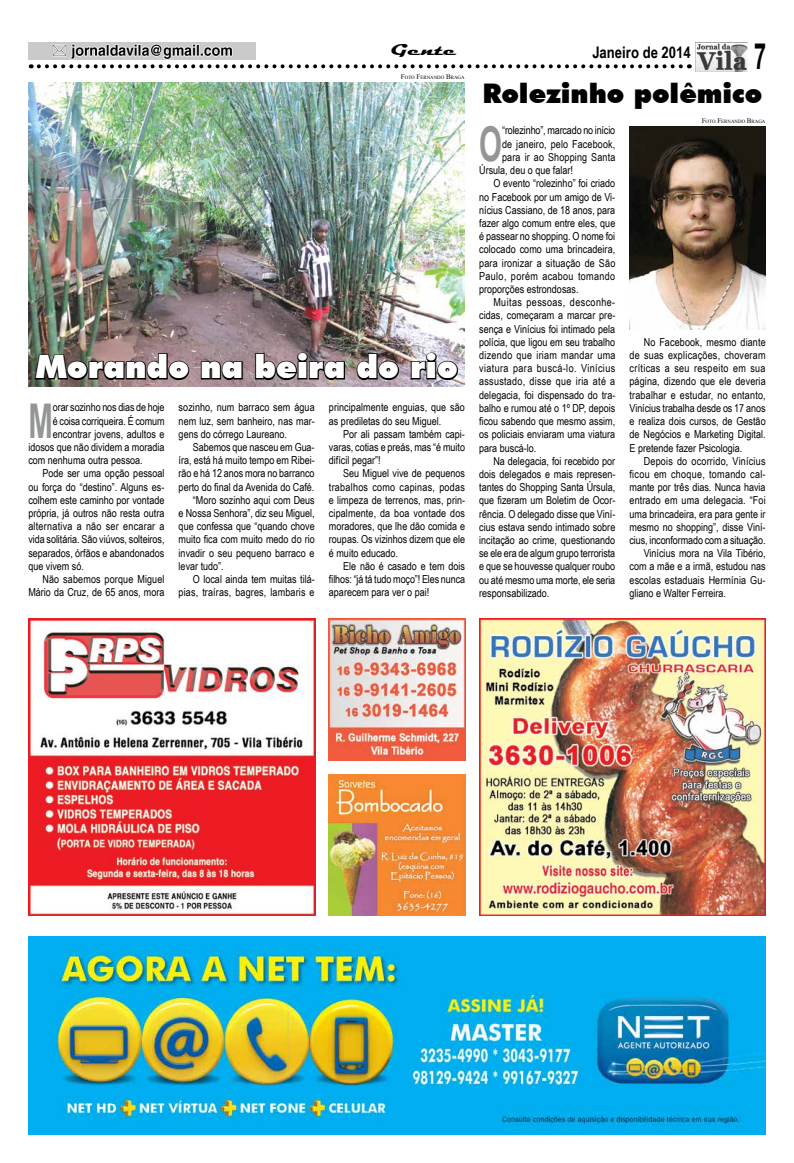
<style>
.page{position:relative;width:794px;height:1163px;background:#fff}
.page>*{position:absolute;margin:0;border:0;box-sizing:border-box;transform-origin:0 0}
.t1{font:700 47.9px "Arial Narrow";color:#939597;scale:.75 1}
.t2{font:700 condensed 35.4px "Helvetica";color:#000;scale:.7 1}
.t3{font:900 32px "Futura BT";color:#fff}
.t4{font:900 27px "Futura BT";color:#000}
.t5{font:700 16px "Arial Narrow";color:#000}
.t6{font:700 16px "Magneto";color:#000;scale:1.3 1}
.t7{font:11px/13.2px "Arial Narrow";color:#000;text-align:justify}
.t8{font:11px "Arial Narrow";letter-spacing:.025em;color:#000}
.t9{font:11px "Arial Narrow";letter-spacing:.035em;color:#000}
.t10{font:11px "Arial Narrow";letter-spacing:.02em;color:#000}
.t11{font:11px "Arial Narrow";letter-spacing:.03em;color:#000}
.t12{font:4.9px "Times New Roman";color:#000}
.s1{font-size:7px}
</style>
<div class="page">
<img style="left:696px;top:43px;width:52px;height:28px">
<svg style="left:31px;top:42px;width:650px;height:26px"></svg>
<img style="left:28px;top:936px;width:737px;height:198px">
<img style="left:479px;top:618px;width:286px;height:297px">
<img style="left:29px;top:618px;width:286px;height:297px">
<img style="left:329px;top:774px;width:136px;height:141px">
<img style="left:28px;top:82px;width:437px;height:304px">
<img style="left:629px;top:126px;width:136px;height:204px">
<img style="left:329px;top:618px;width:136px;height:142px">
<img style="left:33px;top:337px;width:158px;height:44px">
<svg style="left:200px;top:359px;width:44px;height:22px"></svg>
<svg style="left:254px;top:351px;width:92px;height:30px"></svg>
<svg style="left:355px;top:352px;width:45px;height:29px"></svg>
<svg style="left:410px;top:351px;width:49px;height:30px"></svg>
<h3 class="t6" style="left:390px;top:41px;width:52px">Gente</h3>
<p class="t12" style="left:401px;top:74px;width:65px"><span class="s1">F</span>OTO <span class="s1">F</span>ERNANDO <span class="s1">B</span>RAGA</p>
<h3 class="t3" style="left:36px;top:347px;width:424px">Morando na beira do rio</h3>
<h1 class="t1" style="left:28px;top:384px;width:34px">M</h1>
<p class="t7" style="left:53px;top:400px;width:113px">orar sozinho nos dias de hoje</p>
<p class="t7" style="left:179px;top:400px;width:138px">sozinho, num barraco sem água nem luz, sem banheiro, nas mar&shy;gens do córrego Laureano.</p>
<p class="t7" style="left:193px;top:440px;width:123px">Sabemos que nasceu em Gua-</p>
<p class="t7" style="left:179px;top:453px;width:138px">íra, está há muito tempo em Ribei-</p>
<p class="t7" style="left:179px;top:466px;width:137px">rão e há 12 anos mora no barranco</p>
<p class="t7" style="left:179px;top:479px;width:137px">perto do final da Avenida do Café.</p>
<p class="t7" style="left:193px;top:493px;width:123px">“Moro sozinho aqui com Deus</p>
<p class="t7" style="left:179px;top:506px;width:138px">e Nossa Senhora”, diz seu Miguel,</p>
<p class="t7" style="left:179px;top:519px;width:138px">que confessa que “quando chove</p>
<p class="t7" style="left:179px;top:532px;width:138px">muito fica com muito medo do rio</p>
<p class="t7" style="left:179px;top:545px;width:137px">invadir o seu pequeno barraco e</p>
<p class="t7" style="left:179px;top:559px;width:47px">levar tudo”.</p>
<p class="t7" style="left:193px;top:572px;width:123px">O local ainda tem muitas tilá-</p>
<p class="t7" style="left:179px;top:585px;width:137px">pias, traíras, bagres, lambaris e</p>
<p class="t7" style="left:329px;top:400px;width:137px">principalmente enguias, que são as prediletas do seu Miguel.</p>
<p class="t7" style="left:329px;top:427px;width:138px;text-indent:14px">Por ali passam também capi&shy;varas, cotias e preás, mas “é muito difícil pegar”!</p>
<p class="t7" style="left:329px;top:466px;width:138px;text-indent:14px">Seu Miguel vive de pequenos trabalhos como capinas, podas e limpeza de terrenos, mas, prin&shy;cipalmente, da boa vontade dos moradores, que lhe dão comida e roupas. Os vizinhos dizem que ele é muito educado.</p>
<p class="t7" style="left:329px;top:559px;width:138px;text-indent:14px">Ele não é casado e tem dois filhos: “já tá tudo moço”! Eles nunca aparecem para ver o pai!</p>
<p class="t7" style="left:53px;top:413px;width:113px">é coisa corriqueira. É comum</p>
<p class="t7" style="left:53px;top:427px;width:113px">encontrar jovens, adultos e</p>
<p class="t7" style="left:28px;top:440px;width:138px">idosos que não dividem a moradia</p>
<p class="t7" style="left:28px;top:453px;width:116px">com nenhuma outra pessoa.</p>
<p class="t7" style="left:43px;top:466px;width:123px">Pode ser uma opção pessoal</p>
<p class="t7" style="left:28px;top:479px;width:138px">ou força do “destino”. Alguns es-</p>
<p class="t7" style="left:28px;top:493px;width:138px">colhem este caminho por vontade</p>
<p class="t7" style="left:28px;top:506px;width:138px">própria, já outros não resta outra</p>
<p class="t8" style="left:28px;top:518px;width:138px">alternativa a não ser encarar a</p>
<p class="t7" style="left:28px;top:532px;width:138px">vida solitária. São viúvos, solteiros,</p>
<p class="t7" style="left:28px;top:545px;width:138px">separados, órfãos e abandonados</p>
<p class="t7" style="left:28px;top:559px;width:57px">que vivem só.</p>
<p class="t7" style="left:43px;top:572px;width:123px">Não sabemos porque Miguel</p>
<p class="t7" style="left:28px;top:585px;width:138px">Mário da Cruz, de 65 anos, mora</p>
<h3 class="t5" style="left:592px;top:40px;width:100px">Janeiro de 2014</h3>
<h2 class="t2" style="left:754px;top:35px;width:18px">7</h2>
<h3 class="t4" style="left:482px;top:77px;width:281px">Rolezinho polêmico</h3>
<h1 class="t1" style="left:479px;top:108px;width:32px">O</h1>
<p class="t7" style="left:502px;top:124px;width:115px">“rolezinho”, marcado no início</p>
<p class="t12" style="left:701px;top:118px;width:65px"><span class="s1">F</span>OTO <span class="s1">F</span>ERNANDO <span class="s1">B</span>RAGA</p>
<p class="t7" style="left:502px;top:137px;width:115px">de janeiro, pelo Facebook,</p>
<p class="t7" style="left:502px;top:150px;width:115px">para ir ao Shopping Santa</p>
<p class="t7" style="left:479px;top:163px;width:95px">Úrsula, deu o que falar!</p>
<p class="t7" style="left:493px;top:176px;width:123px">O evento “rolezinho” foi criado</p>
<p class="t7" style="left:479px;top:190px;width:138px">no Facebook por um amigo de Vi-</p>
<p class="t7" style="left:479px;top:203px;width:138px">nícius Cassiano, de 18 anos, para</p>
<p class="t7" style="left:479px;top:216px;width:138px">fazer algo comum entre eles, que</p>
<p class="t7" style="left:479px;top:229px;width:137px">é passear no shopping. O nome foi</p>
<p class="t7" style="left:479px;top:242px;width:138px">colocado como uma brincadeira,</p>
<p class="t7" style="left:479px;top:256px;width:138px">para ironizar a situação de São</p>
<p class="t11" style="left:479px;top:268px;width:137px">Paulo, porém acabou tomando</p>
<p class="t7" style="left:479px;top:282px;width:101px">proporções estrondosas.</p>
<p class="t9" style="left:493px;top:294px;width:123px">Muitas pessoas, desconhe-</p>
<p class="t7" style="left:479px;top:308px;width:138px">cidas, começaram a marcar pre-</p>
<p class="t7" style="left:479px;top:322px;width:138px">sença e Vinícius foi intimado pela</p>
<p class="t7" style="left:479px;top:335px;width:138px">polícia, que ligou em seu trabalho</p>
<p class="t8" style="left:479px;top:347px;width:138px">dizendo que iriam mandar uma</p>
<p class="t9" style="left:479px;top:360px;width:137px">viatura para buscá-lo. Vinícius</p>
<p class="t8" style="left:479px;top:373px;width:138px">assustado, disse que iria até a</p>
<p class="t7" style="left:479px;top:388px;width:138px">delegacia, foi dispensado do tra-</p>
<p class="t7" style="left:479px;top:401px;width:138px">balho e rumou até o 1º DP, depois</p>
<p class="t7" style="left:479px;top:414px;width:138px">ficou sabendo que mesmo assim,</p>
<p class="t7" style="left:479px;top:427px;width:138px">os policiais enviaram uma viatura</p>
<p class="t7" style="left:479px;top:440px;width:59px">para buscá-lo.</p>
<p class="t7" style="left:493px;top:454px;width:123px">Na delegacia, foi recebido por</p>
<p class="t7" style="left:479px;top:467px;width:138px">dois delegados e mais represen-</p>
<p class="t7" style="left:479px;top:480px;width:138px">tantes do Shopping Santa Úrsula,</p>
<p class="t7" style="left:479px;top:493px;width:138px">que fizeram um Boletim de Ocor-</p>
<p class="t7" style="left:479px;top:506px;width:138px">rência. O delegado disse que Viní-</p>
<p class="t7" style="left:479px;top:520px;width:138px">cius estava sendo intimado sobre</p>
<p class="t7" style="left:479px;top:533px;width:137px">incitação ao crime, questionando</p>
<p class="t7" style="left:479px;top:546px;width:138px">se ele era de algum grupo terrorista</p>
<p class="t7" style="left:479px;top:559px;width:138px">e que se houvesse qualquer roubo</p>
<p class="t7" style="left:479px;top:572px;width:138px">ou até mesmo uma morte, ele seria</p>
<p class="t7" style="left:479px;top:586px;width:72px">responsabilizado.</p>
<p class="t7" style="left:629px;top:335px;width:138px;text-indent:14px">No Facebook, mesmo diante de suas explicações, choveram críticas a seu respeito em sua página, dizendo que ele deveria trabalhar e estudar, no entanto, Vinícius trabalha desde os 17 anos e realiza dois cursos, de Gestão de Negócios e Marketing Digital.<br>E pretende fazer Psicologia.</p>
<p class="t10" style="left:643px;top:452px;width:123px">Depois do ocorrido, Vinícius</p>
<p class="t8" style="left:629px;top:466px;width:138px">ficou em choque, tomando cal-</p>
<p class="t7" style="left:629px;top:480px;width:138px">mante por três dias. Nunca havia</p>
<p class="t7" style="left:629px;top:493px;width:138px">entrado em uma delegacia. “Foi</p>
<p class="t7" style="left:629px;top:506px;width:138px">uma brincadeira, era para gente ir</p>
<p class="t7" style="left:629px;top:520px;width:138px">mesmo no shopping”, disse Viní-</p>
<p class="t7" style="left:629px;top:533px;width:137px">cius, inconformado com a situação.</p>
<p class="t7" style="left:643px;top:546px;width:123px">Vinícius mora na Vila Tibério,</p>
<p class="t7" style="left:629px;top:559px;width:138px">com a mãe e a irmã, estudou nas</p>
<p class="t7" style="left:629px;top:572px;width:137px">escolas estaduais Hermínia Gu-</p>
<p class="t7" style="left:629px;top:586px;width:98px">gliano e Walter Ferreira.</p>
</div>
